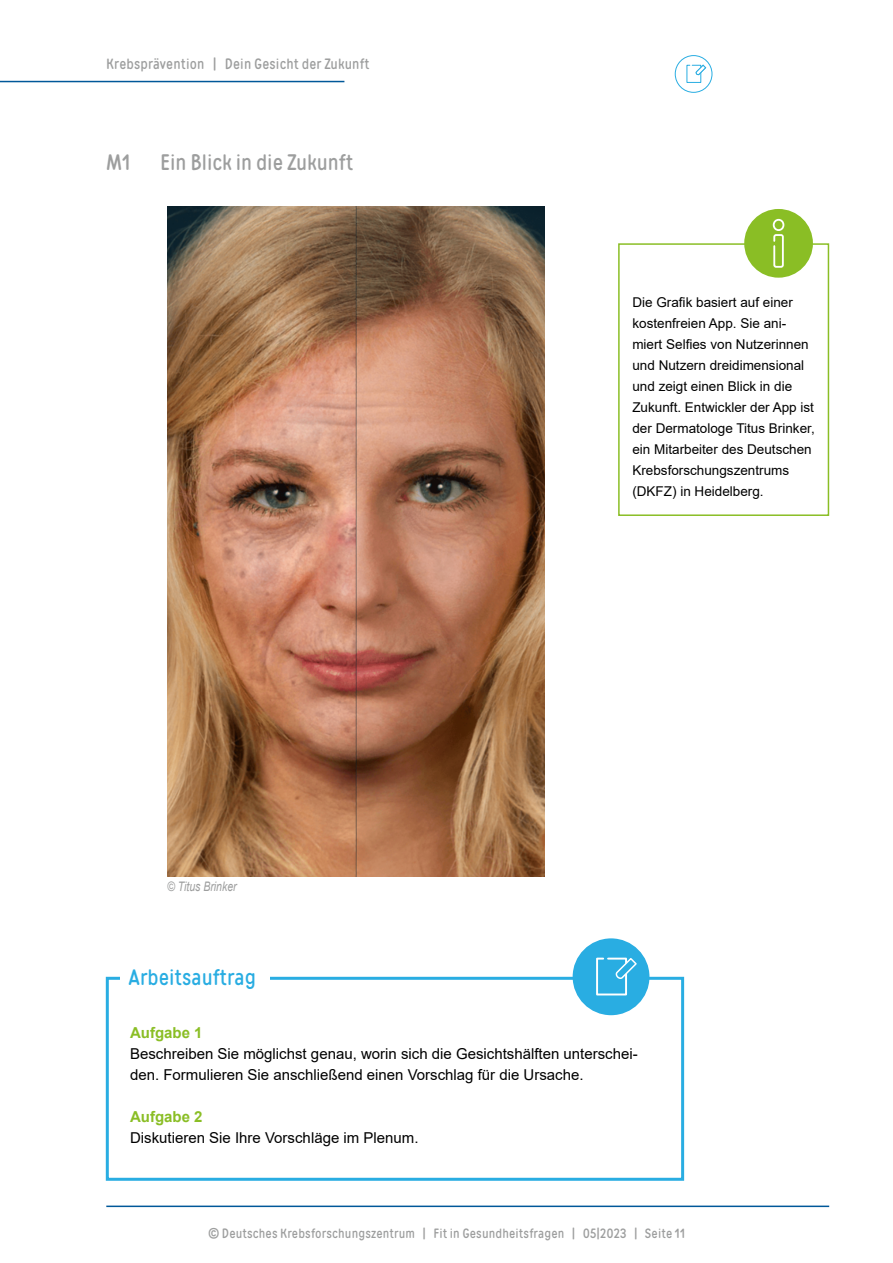
<style>
.page{position:relative;width:893px;height:1263px;background:#fff}
.page>*{position:absolute;margin:0;border:0;box-sizing:border-box;transform-origin:0 0}
.t1{font:22.5px "Matias";color:#9d9e9e}
.t2{font:22.5px "Matias";color:#29ade2}
.t3{font:700 15.15px "Arial";color:#8abe25}
.t4{font:15px/21.1px "Arial";color:#000}
.t5{font:15px "Matias";letter-spacing:.01em;color:#9d9e9e}
.t6{font:13.5px/21px "Arial";color:#000}
.t7{font:13.5px "Matias";letter-spacing:.01em;color:#9d9e9e}
.t8{font:italic 13.2px "Arial";color:#9d9e9e;scale:.8 1}
</style>
<div class="page">
<hr style="left:106px;top:1205px;width:723px;height:2px;background:#005899">
<hr style="left:0;top:81px;width:344px;height:1px;background:#005899">
<img style="left:167px;top:207px;width:377px;height:669px">
<div style="left:675px;top:55px;width:37px;height:38px;border:1px solid #29ade2;border-radius:50%"></div>
<svg style="left:686px;top:64px;width:21px;height:19px"></svg>
<div style="left:106px;top:977px;width:578px;height:204px;border:3px solid #29ade2"></div>
<div style="left:573px;top:938px;width:76px;height:77px;background:#29ade2;border-radius:50%"></div>
<svg style="left:596px;top:957px;width:41px;height:39px"></svg>
<div style="left:120px;top:964px;width:149px;height:27px;background:#fff"></div>
<div style="left:618px;top:243px;width:211px;height:273px;border:2px solid #8abe25"></div>
<div style="left:744px;top:209px;width:69px;height:69px;background:#8abe25;border-radius:50%"></div>
<svg style="left:772px;top:218px;width:13px;height:50px"></svg>
<p class="t5" style="left:106px;top:55px;width:265px">Krebsprävention | Dein Gesicht der Zukunft</p>
<h1 class="t1" style="left:106px;top:148px;width:26px">M1</h1>
<h1 class="t1" style="left:160px;top:148px;width:195px">Ein Blick in die Zukunft</h1>
<p class="t8" style="left:167px;top:878px;width:88px">© Titus Brinker</p>
<h1 class="t2" style="left:129px;top:963px;width:129px">Arbeitsauftrag</h1>
<p class="t6" style="left:632px;top:291px;width:184px">Die Grafik basiert auf einer kostenfreien App. Sie ani&shy;miert Selfies von Nutzerinnen und Nutzern dreidimensional und zeigt einen Blick in die<br>Zukunft. Entwickler der App ist der Dermatologe Titus Brinker, ein Mitarbeiter des Deutschen<br>Krebsforschungszentrums (DKFZ) in Heidelberg.</p>
<p class="t3" style="left:130px;top:1021px;width:74px">Aufgabe 1</p>
<p class="t4" style="left:130px;top:1043px;width:509px">Beschreiben Sie möglichst genau, worin sich die Gesichtshälften unterschei&shy;den. Formulieren Sie anschließend einen Vorschlag für die Ursache.</p>
<p class="t3" style="left:130px;top:1106px;width:74px">Aufgabe 2</p>
<p class="t4" style="left:130px;top:1127px;width:290px">Diskutieren Sie Ihre Vorschläge im Plenum.</p>
<p class="t7" style="left:208px;top:1225px;width:478px">© Deutsches Krebsforschungszentrum | Fit in Gesundheitsfragen | 05|2023 | Seite 11</p>
</div>
